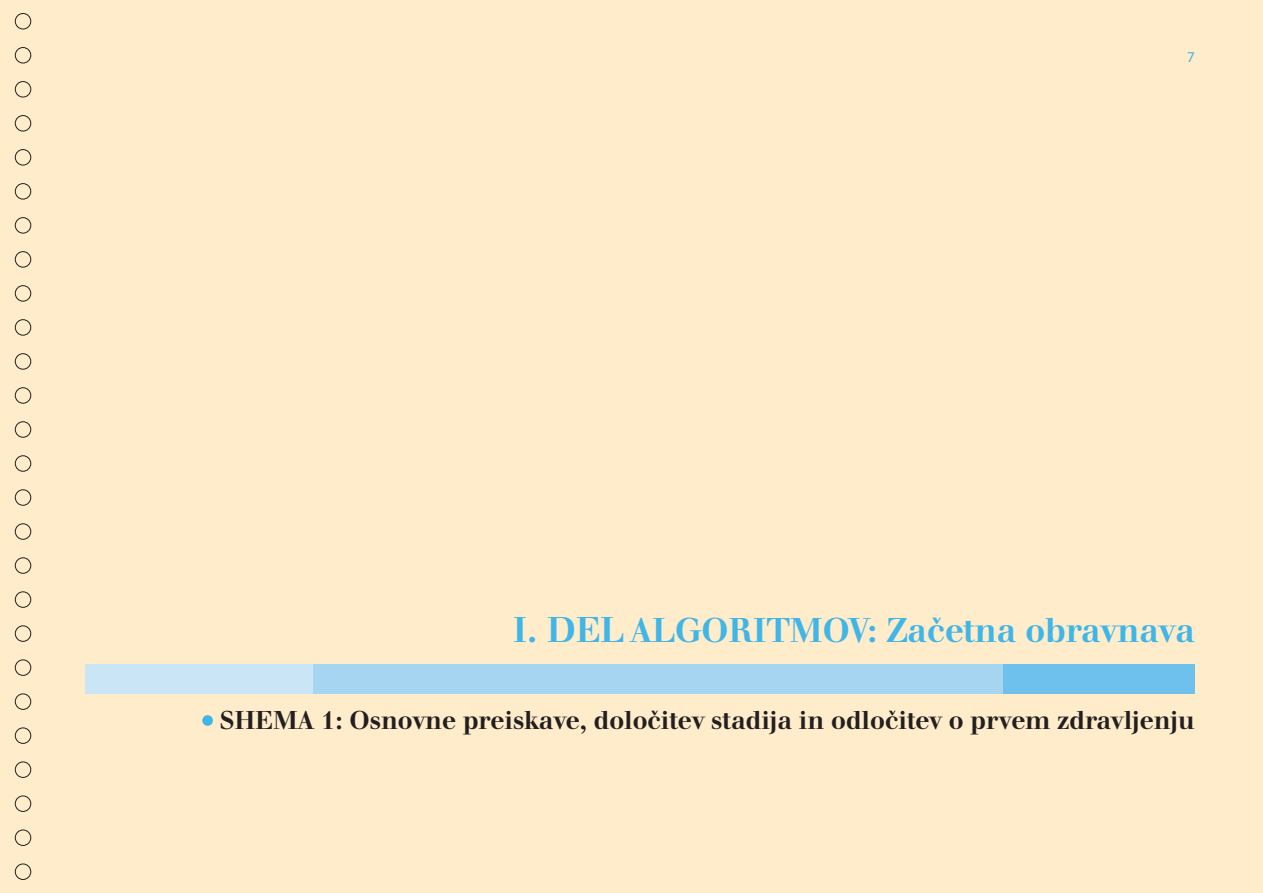
<style>
.page{position:relative;width:1263px;height:893px;background:#feeccb}
.page>*{position:absolute;margin:0;border:0;box-sizing:border-box;transform-origin:0 0}
.t1{font:500 36px "Walbaum Buc TEE";color:#40b5e7}
.t2{font:500 27px "Walbaum Buc TEE";color:#231f20}
.t3{font:15px "Myriad Pro";color:#40b5e7}
.s1{font-size:37.5px}
</style>
<div class="page">
<div style="left:85px;top:664px;width:229px;height:30px;background:#c9e5f6"></div>
<div style="left:314px;top:664px;width:691px;height:30px;background:#a6d5f2"></div>
<div style="left:1003px;top:664px;width:192px;height:30px;background:#6dc1ec"></div>
<div style="left:202px;top:715px;width:11px;height:11px;background:#40b5e7;border-radius:50%"></div>
<div style="left:15px;top:13px;width:16px;height:16px;border:1px solid #231f20;border-radius:50%"></div>
<div style="left:15px;top:47px;width:16px;height:16px;border:1px solid #231f20;border-radius:50%"></div>
<div style="left:15px;top:81px;width:16px;height:16px;border:1px solid #231f20;border-radius:50%"></div>
<div style="left:15px;top:115px;width:16px;height:16px;border:1px solid #231f20;border-radius:50%"></div>
<div style="left:15px;top:149px;width:16px;height:16px;border:1px solid #231f20;border-radius:50%"></div>
<div style="left:15px;top:183px;width:16px;height:16px;border:1px solid #231f20;border-radius:50%"></div>
<div style="left:15px;top:217px;width:16px;height:16px;border:1px solid #231f20;border-radius:50%"></div>
<div style="left:15px;top:251px;width:16px;height:16px;border:1px solid #231f20;border-radius:50%"></div>
<div style="left:15px;top:285px;width:16px;height:17px;border:1px solid #231f20;border-radius:50%"></div>
<div style="left:15px;top:319px;width:16px;height:17px;border:1px solid #231f20;border-radius:50%"></div>
<div style="left:15px;top:353px;width:16px;height:17px;border:1px solid #231f20;border-radius:50%"></div>
<div style="left:15px;top:387px;width:16px;height:17px;border:1px solid #231f20;border-radius:50%"></div>
<div style="left:15px;top:421px;width:16px;height:17px;border:1px solid #231f20;border-radius:50%"></div>
<div style="left:15px;top:455px;width:16px;height:17px;border:1px solid #231f20;border-radius:50%"></div>
<div style="left:15px;top:489px;width:16px;height:17px;border:1px solid #231f20;border-radius:50%"></div>
<div style="left:15px;top:523px;width:16px;height:17px;border:1px solid #231f20;border-radius:50%"></div>
<div style="left:15px;top:557px;width:16px;height:17px;border:1px solid #231f20;border-radius:50%"></div>
<div style="left:15px;top:591px;width:16px;height:17px;border:1px solid #231f20;border-radius:50%"></div>
<div style="left:15px;top:625px;width:16px;height:17px;border:1px solid #231f20;border-radius:50%"></div>
<div style="left:15px;top:659px;width:16px;height:17px;border:1px solid #231f20;border-radius:50%"></div>
<div style="left:15px;top:693px;width:16px;height:17px;border:1px solid #231f20;border-radius:50%"></div>
<div style="left:15px;top:727px;width:16px;height:17px;border:1px solid #231f20;border-radius:50%"></div>
<div style="left:15px;top:761px;width:16px;height:17px;border:1px solid #231f20;border-radius:50%"></div>
<div style="left:15px;top:795px;width:16px;height:17px;border:1px solid #231f20;border-radius:50%"></div>
<div style="left:15px;top:830px;width:16px;height:16px;border:1px solid #231f20;border-radius:50%"></div>
<div style="left:15px;top:864px;width:16px;height:16px;border:1px solid #231f20;border-radius:50%"></div>
<p class="t3" style="left:1187px;top:48px;width:9px">7</p>
<h1 class="t1" style="left:513px;top:611px;width:684px"><span class="s1">I. DEL</span> ALGORITMOV: Začetna obravnava</h1>
<p class="t2" style="left:220px;top:705px;width:977px">SHEMA 1: Osnovne preiskave, določitev stadija in odločitev o prvem zdravljenju</p>
</div>
